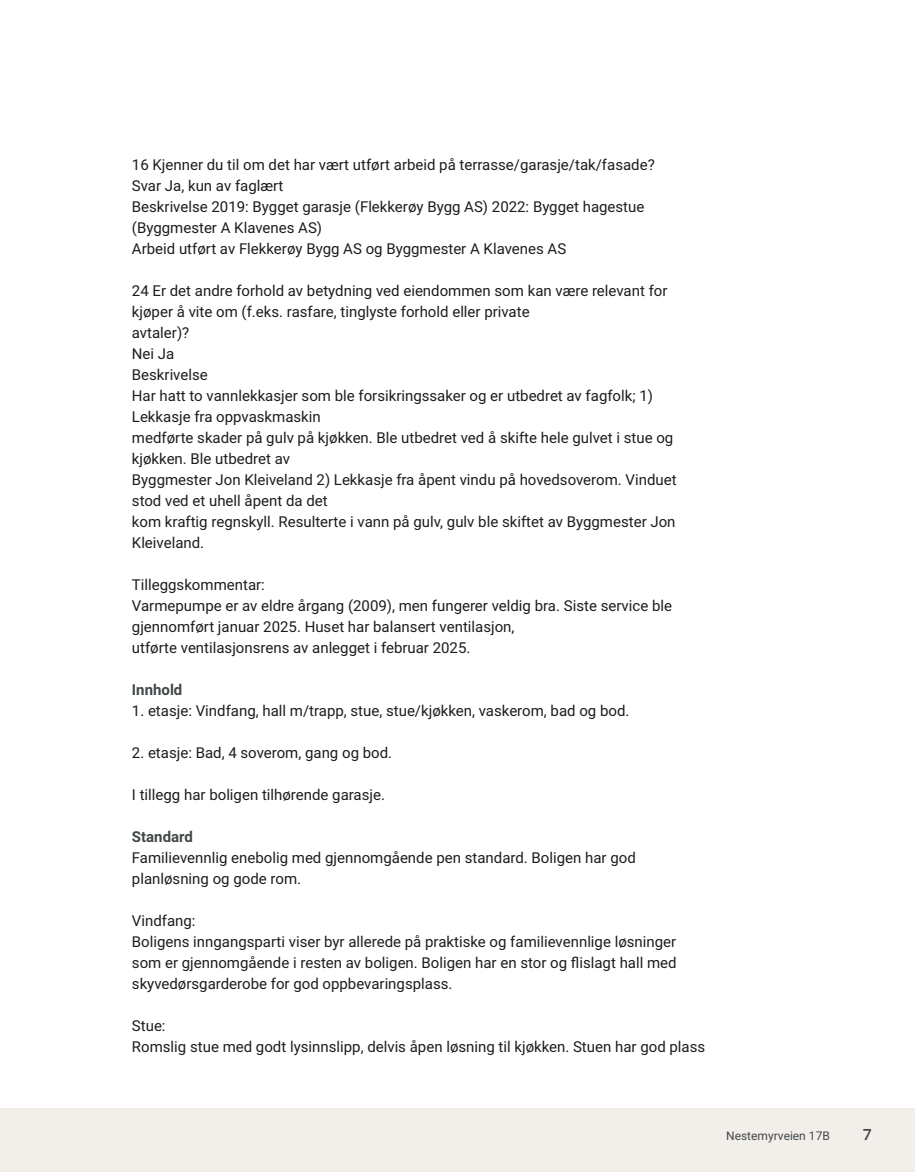
<style>
.page{position:relative;width:915px;height:1172px;background:#fff}
.page>*{position:absolute;margin:0;border:0;box-sizing:border-box;transform-origin:0 0}
.t1{font:700 18px "Arya";color:#414749}
.t2{font:15px/21px "Roboto Vitec";color:#1d1d1b}
.t3{font:700 15px "Roboto Vitec";color:#414749}
.t4{font:12px "Roboto Vitec";color:#414749}
</style>
<div class="page">
<div style="left:0;top:1108px;width:914px;height:64px;background:#f2eeea"></div>
<p class="t2" style="left:132px;top:153px;width:524px">16 Kjenner du til om det har vært utført arbeid på terrasse/ garasje/ tak/ fasade?<br>Svar Ja, kun av faglært<br>Beskrivelse 2019: Bygget garasje (Flekkerøy Bygg AS) 2022: Bygget hagestue (Byggmester A Klavenes AS)<br>Arbeid utført av Flekkerøy Bygg AS og Byggmester A Klavenes AS</p>
<p class="t2" style="left:132px;top:279px;width:546px">24 Er det andre forhold av betydning ved eiendommen som kan være relevant for kjøper å vite om (f.eks. rasfare, tinglyste forhold eller private<br>avtaler)?<br>Nei Ja<br>Beskrivelse<br>Har hatt to vannlekkasjer som ble forsikringssaker og er utbedret av fagfolk; 1)<br>Lekkasje fra oppvaskmaskin<br>medførte skader på gulv på kjøkken. Ble utbedret ved å skifte hele gulvet i stue og kjøkken. Ble utbedret av<br>Byggmester Jon Kleiveland 2) Lekkasje fra åpent vindu på hovedsoverom. Vinduet stod ved et uhell åpent da det<br>kom kraftig regnskyll. Resulterte i vann på gulv, gulv ble skiftet av Byggmester Jon Kleiveland.</p>
<p class="t2" style="left:132px;top:573px;width:541px">Tilleggskommentar:<br>Varmepumpe er av eldre årgang (2009), men fungerer veldig bra. Siste service ble gjennomført januar 2025. Huset har balansert ventilasjon,<br>utførte ventilasjonsrens av anlegget i februar 2025.</p>
<p class="t3" style="left:132px;top:679px;width:52px">Innhold</p>
<p class="t2" style="left:132px;top:699px;width:499px">1. etasje: Vindfang, hall m/ trapp, stue, stue/ kjøkken, vaskerom, bad og bod.</p>
<p class="t2" style="left:132px;top:741px;width:262px">2. etasje: Bad, 4 soverom, gang og bod.</p>
<p class="t2" style="left:132px;top:783px;width:254px">I tillegg har boligen tilhørende garasje.</p>
<p class="t3" style="left:132px;top:826px;width:63px">Standard</p>
<p class="t2" style="left:132px;top:846px;width:505px">Familievennlig enebolig med gjennomgående pen standard. Boligen har god planløsning og gode rom.</p>
<p class="t2" style="left:132px;top:909px;width:546px">Vindfang:<br>Boligens inngangsparti viser byr allerede på praktiske og familievennlige løsninger som er gjennomgående i resten av boligen. Boligen har en stor og flislagt hall med skyvedørsgarderobe for god oppbevaringsplass.</p>
<p class="t2" style="left:132px;top:1014px;width:574px">Stue:<br>Romslig stue med godt lysinnslipp, delvis åpen løsning til kjøkken. Stuen har god plass</p>
<p class="t4" style="left:725px;top:1127px;width:105px">Nestemyrveien 17B</p>
<p class="t1" style="left:862px;top:1123px;width:11px">7</p>
</div>
